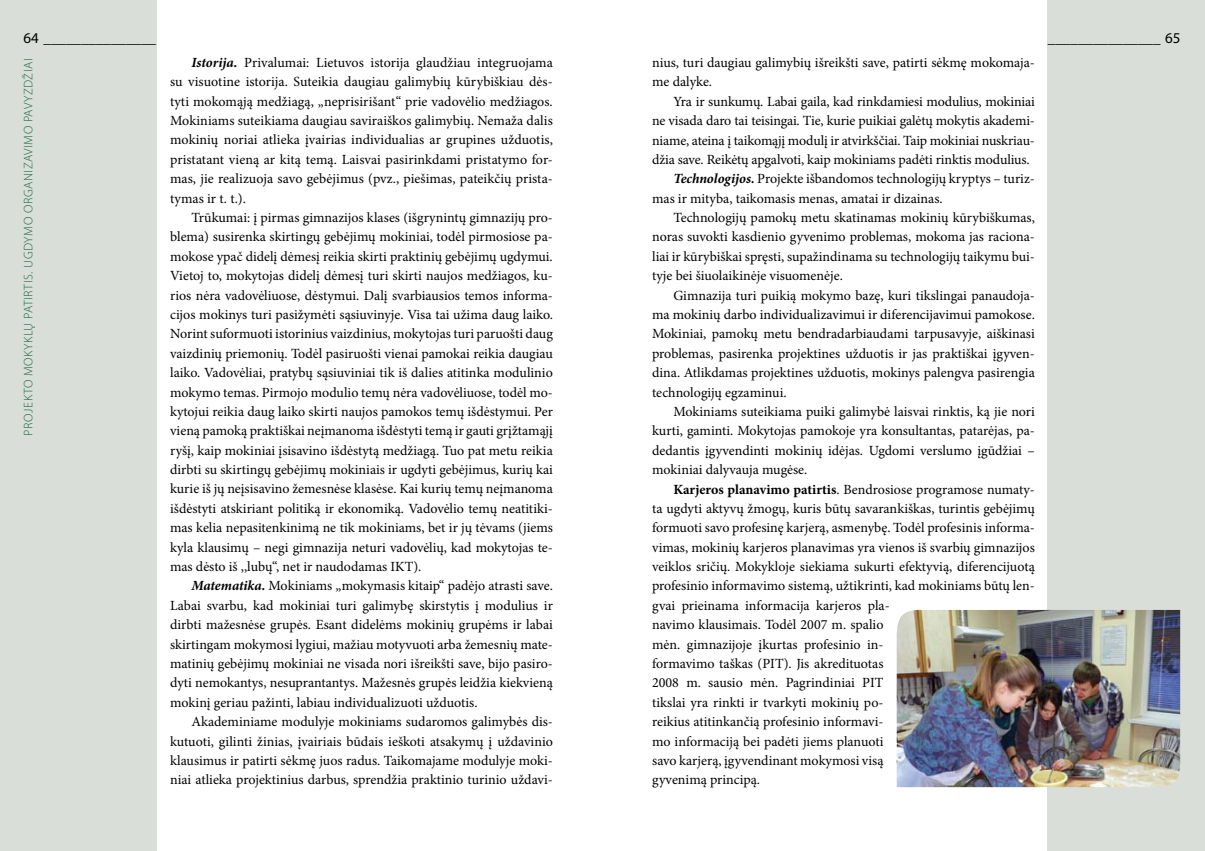
<style>
.page{position:relative;width:1205px;height:851px;background:#fff}
.page>*{position:absolute;margin:0;border:0;box-sizing:border-box;transform-origin:0 0}
.t1{font:15px "Myriad Pro";color:#000}
.t2{font:14px/19.4px "Minion Pro";color:#000;text-align:justify}
.t3{font:300 12.5px "Myriad Pro";letter-spacing:.035em;color:#206743}
.s1{font-weight:700;font-style:italic}
.s2{font-weight:700}
</style>
<div class="page">
<div style="left:0;top:0;width:156px;height:850px;background:#d9ded8"></div>
<div style="left:1048px;top:0;width:157px;height:850px;background:#d9ded8"></div>
<img style="left:896px;top:609px;width:284px;height:178px">
<p class="t1" style="left:23px;top:29px;width:134px">64 _______________</p>
<p class="t1" style="left:1048px;top:29px;width:134px">_______________ 65</p>
<p class="t2" style="left:170px;top:53px;width:384px;text-indent:21px"><span class="s1">Istorija.</span> Privalumai: Lietuvos istorija glaudžiau integruojama su visuotine istorija. Suteikia daugiau galimybių kūrybiškiau dės&shy;tyti mokomąją medžiagą, „neprisirišant“ prie vadovėlio medžiagos.<br>Mokiniams suteikiama daugiau saviraiškos galimybių. Nemaža dalis mokinių noriai atlieka įvairias individualias ar grupines užduotis, pristatant vieną ar kitą temą. Laisvai pasirinkdami pristatymo for&shy;mas, jie realizuoja savo gebėjimus (pvz., piešimas, pateikčių prista&shy;tymas ir t. t.).</p>
<p class="t2" style="left:170px;top:208px;width:384px;text-indent:21px">Trūkumai: į pirmas gimnazijos klases (išgrynintų gimnazijų pro&shy;blema) susirenka skirtingų gebėjimų mokiniai, todėl pirmosiose pa&shy;mokose ypač didelį dėmesį reikia skirti praktinių gebėjimų ugdymui.<br>Vietoj to, mokytojas didelį dėmesį turi skirti naujos medžiagos, ku&shy;rios nėra vadovėliuose, dėstymui. Dalį svarbiausios temos informa&shy;cijos mokinys turi pasižymėti sąsiuvinyje. Visa tai užima daug laiko.<br>Norint suformuoti istorinius vaizdinius, mokytojas turi paruošti daug vaizdinių priemonių. Todėl pasiruošti vienai pamokai reikia daugiau laiko. Vadovėliai, pratybų sąsiuviniai tik iš dalies atitinka modulinio mokymo temas. Pirmojo modulio temų nėra vadovėliuose, todėl mo&shy;kytojui reikia daug laiko skirti naujos pamokos temų išdėstymui. Per vieną pamoką praktiškai neįmanoma išdėstyti temą ir gauti grįžtamąjį ryšį, kaip mokiniai įsisavino išdėstytą medžiagą. Tuo pat metu reikia dirbti su skirtingų gebėjimų mokiniais ir ugdyti gebėjimus, kurių kai kurie iš jų neįsisavino žemesnėse klasėse. Kai kurių temų neįmanoma išdėstyti atskiriant politiką ir ekonomiką. Vadovėlio temų neatitiki&shy;mas kelia nepasitenkinimą ne tik mokiniams, bet ir jų tėvams (jiems kyla klausimų – negi gimnazija neturi vadovėlių, kad mokytojas te&shy;mas dėsto iš ,,lubų“, net ir naudodamas IKT).</p>
<p class="t2" style="left:170px;top:576px;width:384px;text-indent:21px"><span class="s1">Matematika.</span> Mokiniams „mokymasis kitaip“ padėjo atrasti save.<br>Labai svarbu, kad mokiniai turi galimybę skirstytis į modulius ir dirbti mažesnėse grupės. Esant didelėms mokinių grupėms ir labai skirtingam mokymosi lygiui, mažiau motyvuoti arba žemesnių mate&shy;matinių gebėjimų mokiniai ne visada nori išreikšti save, bijo pasiro&shy;dyti nemokantys, nesuprantantys. Mažesnės grupės leidžia kiekvieną mokinį geriau pažinti, labiau individualizuoti užduotis.</p>
<p class="t2" style="left:170px;top:712px;width:384px;text-indent:21px">Akademiniame modulyje mokiniams sudaromos galimybės dis&shy;kutuoti, gilinti žinias, įvairiais būdais ieškoti atsakymų į uždavinio klausimus ir patirti sėkmę juos radus. Taikomajame modulyje moki&shy;niai atlieka projektinius darbus, sprendžia praktinio turinio uždavi-</p>
<p class="t2" style="left:652px;top:53px;width:384px">nius, turi daugiau galimybių išreikšti save, patirti sėkmę mokomaja&shy;me dalyke.</p>
<p class="t2" style="left:673px;top:92px;width:363px">Yra ir sunkumų. Labai gaila, kad rinkdamiesi modulius, mokiniai</p>
<p class="t2" style="left:652px;top:111px;width:384px">ne visada daro tai teisingai. Tie, kurie puikiai galėtų mokytis akademi-</p>
<p class="t2" style="left:652px;top:130px;width:384px">niame, ateina į taikomąjį modulį ir atvirkščiai. Taip mokiniai nuskriau-</p>
<p class="t2" style="left:652px;top:150px;width:379px">džia save. Reikėtų apgalvoti, kaip mokiniams padėti rinktis modulius.</p>
<p class="t2" style="left:673px;top:169px;width:363px"><span class="s1">Technologijos.</span> Projekte išbandomos technologijų kryptys – turiz-</p>
<p class="t2" style="left:652px;top:188px;width:292px">mas ir mityba, taikomasis menas, amatai ir dizainas.</p>
<p class="t2" style="left:673px;top:208px;width:363px">Technologijų pamokų metu skatinamas mokinių kūrybiškumas,</p>
<p class="t2" style="left:652px;top:227px;width:384px">noras suvokti kasdienio gyvenimo problemas, mokoma jas raciona-</p>
<p class="t2" style="left:652px;top:247px;width:384px">liai ir kūrybiškai spręsti, supažindinama su technologijų taikymu bui-</p>
<p class="t2" style="left:652px;top:266px;width:192px">tyje bei šiuolaikinėje visuomenėje.</p>
<p class="t2" style="left:673px;top:285px;width:363px">Gimnazija turi puikią mokymo bazę, kuri tikslingai panaudoja-</p>
<p class="t2" style="left:652px;top:305px;width:384px">ma mokinių darbo individualizavimui ir diferencijavimui pamokose.</p>
<p class="t2" style="left:652px;top:324px;width:384px">Mokiniai, pamokų metu bendradarbiaudami tarpusavyje, aiškinasi</p>
<p class="t2" style="left:652px;top:343px;width:384px">problemas, pasirenka projektines užduotis ir jas praktiškai įgyven-</p>
<p class="t2" style="left:652px;top:363px;width:384px">dina. Atlikdamas projektines užduotis, mokinys palengva pasirengia</p>
<p class="t2" style="left:652px;top:382px;width:136px">technologijų egzaminui.</p>
<p class="t2" style="left:673px;top:402px;width:363px">Mokiniams suteikiama puiki galimybė laisvai rinktis, ką jie nori</p>
<p class="t2" style="left:652px;top:421px;width:384px">kurti, gaminti. Mokytojas pamokoje yra konsultantas, patarėjas, pa-</p>
<p class="t2" style="left:652px;top:440px;width:384px">dedantis įgyvendinti mokinių idėjas. Ugdomi verslumo įgūdžiai –</p>
<p class="t2" style="left:652px;top:460px;width:157px">mokiniai dalyvauja mugėse.</p>
<p class="t2" style="left:673px;top:479px;width:363px"><span class="s2">Karjeros planavimo patirtis</span>. Bendrosiose programose numaty-</p>
<p class="t2" style="left:652px;top:498px;width:384px">ta ugdyti aktyvų žmogų, kuris būtų savarankiškas, turintis gebėjimų</p>
<p class="t2" style="left:652px;top:518px;width:384px">formuoti savo profesinę karjerą, asmenybę. Todėl profesinis informa-</p>
<p class="t2" style="left:652px;top:537px;width:384px">vimas, mokinių karjeros planavimas yra vienos iš svarbių gimnazijos</p>
<p class="t2" style="left:652px;top:557px;width:384px">veiklos sričių. Mokykloje siekiama sukurti efektyvią, diferencijuotą</p>
<p class="t2" style="left:652px;top:576px;width:384px">profesinio informavimo sistemą, užtikrinti, kad mokiniams būtų len-</p>
<p class="t2" style="left:652px;top:595px;width:239px">gvai prieinama informacija karjeros pla-</p>
<p class="t2" style="left:652px;top:615px;width:233px">navimo klausimais. Todėl 2007 m. spalio</p>
<p class="t2" style="left:652px;top:634px;width:233px">mėn. gimnazijoje įkurtas profesinio in-</p>
<p class="t2" style="left:652px;top:653px;width:233px">formavimo taškas (PIT). Jis akredituotas</p>
<p class="t2" style="left:652px;top:673px;width:233px">2008 m. sausio mėn. Pagrindiniai PIT</p>
<p class="t2" style="left:652px;top:692px;width:233px">tikslai yra rinkti ir tvarkyti mokinių po-</p>
<p class="t2" style="left:652px;top:712px;width:233px">reikius atitinkančią profesinio informavi-</p>
<p class="t2" style="left:652px;top:731px;width:233px">mo informaciją bei padėti jiems planuoti</p>
<p class="t2" style="left:652px;top:750px;width:233px">savo karjerą, įgyvendinant mokymosi visą</p>
<p class="t2" style="left:652px;top:770px;width:110px">gyvenimą principą.</p>
<p class="t3" style="left:21px;top:435px;width:377px;rotate:-90deg">PROJEKTO MOKYKLŲ PATIRTIS. UGDYMO ORGANIZAVIMO PAVYZDŽIAI</p>
</div>
